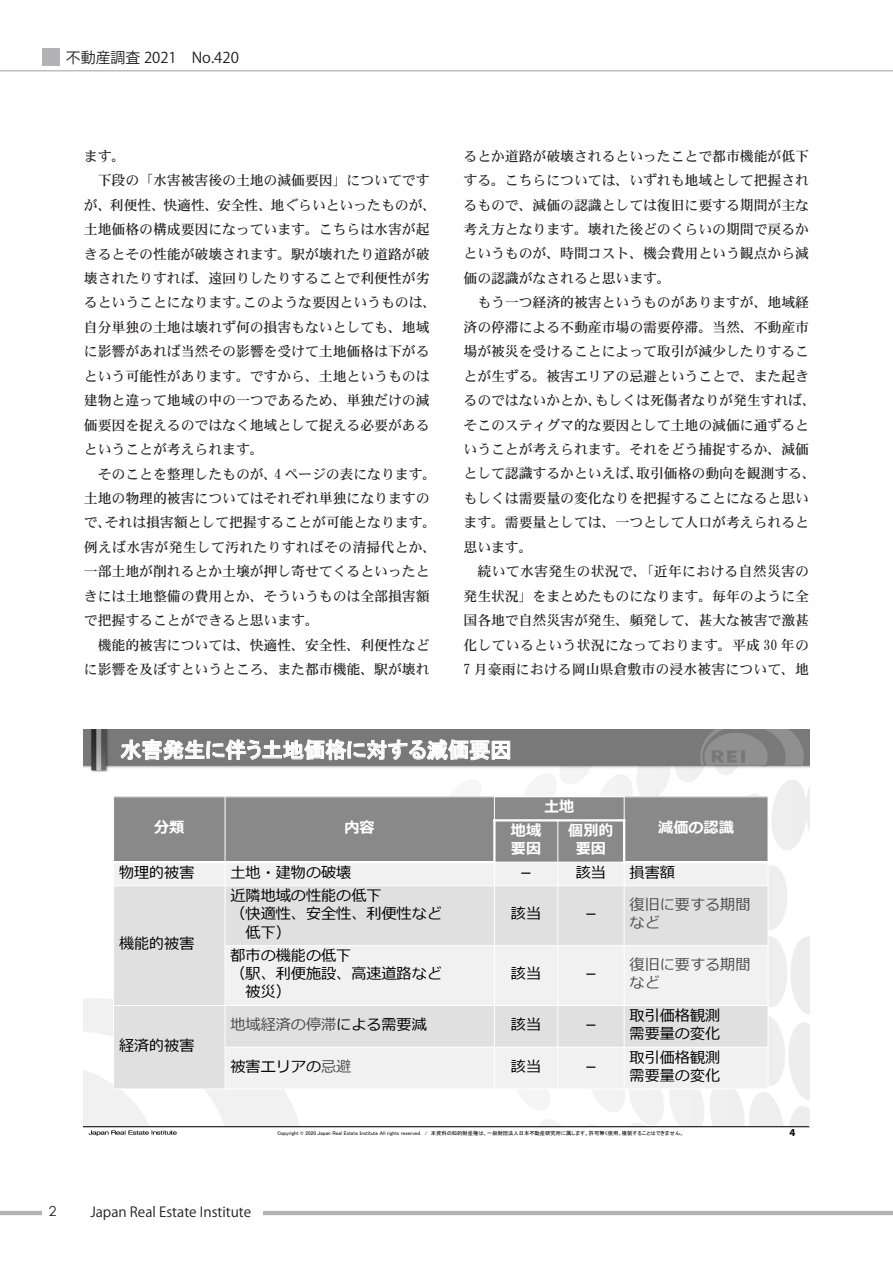
<style>
.page{position:relative;width:893px;height:1263px;background:#fff}
.page>*{position:absolute;margin:0;border:0;box-sizing:border-box;transform-origin:0 0}
.t1{font:21.15px "HGP Gothic E";letter-spacing:.005em;color:#fff}
.t2{font:15.15px/18.1px "Meiryo";color:#000}
.t3{font:15.15px/18.1px "Meiryo";color:#4d4d4d}
.t4{font:700 15.15px/18.1px "Meiryo";color:#fff;text-align:center}
.t5{font:14.85px "Koz Go Pro";color:#231f20}
.t6{font:13.8px/24.5px "DFHS Mincho W5 WIN RKSJ H";color:#231f20}
.t7{font:13.8px "Koz Go Pro";color:#231f20}
.t8{font:13.8px "Century Gothic";color:#231f20}
.t9{font:700 10.65px "Myriad Pro";color:#000}
.t10{font:5.25px "MS P Gothic";color:#000}
.s1{color:#000}
.s2{color:#4d4d4d}
</style>
<div class="page">
<hr style="left:0;top:1211px;width:893px;height:4px;background:#b2b3b7">
<hr style="left:0;top:70px;width:893px;height:1px;background:#b2b3b7">
<div style="left:43px;top:49px;width:17px;height:17px;background:#b2b3b7"></div>
<div style="left:88px;top:1204px;width:174px;height:17px;background:#fff"></div>
<div style="left:43px;top:1204px;width:45px;height:17px;background:#fff"></div>
<img style="left:84px;top:730px;width:725px;height:406px">
<hr style="left:84px;top:1126px;width:725px;height:1px;background:#333">
<svg style="left:121px;top:739px;width:389px;height:21px;background:#a6a6a6"></svg>
<div style="left:114px;top:797px;width:380px;height:65px;background:#898989"></div>
<div style="left:494px;top:797px;width:130px;height:23px;background:#898989"></div>
<div style="left:624px;top:797px;width:144px;height:65px;background:#898989"></div>
<div style="left:494px;top:820px;width:130px;height:42px;background:#898989"></div>
<div style="left:114px;top:862px;width:654px;height:24px;background:#f1f1f1"></div>
<div style="left:114px;top:886px;width:111px;height:119px;background:#e0e0e0"></div>
<div style="left:225px;top:886px;width:543px;height:59px;background:#e0e0e0"></div>
<div style="left:225px;top:945px;width:543px;height:60px;background:#f1f1f1"></div>
<div style="left:114px;top:1005px;width:111px;height:84px;background:#e0e0e0"></div>
<div style="left:225px;top:1005px;width:543px;height:42px;background:#e0e0e0"></div>
<div style="left:225px;top:1047px;width:543px;height:42px;background:#f1f1f1"></div>
<hr style="left:225px;top:796px;width:1px;height:293px;background:#fff">
<svg style="left:494px;top:797px;width:1px;height:22px"></svg>
<hr style="left:493px;top:819px;width:3px;height:44px;background:#fff">
<hr style="left:494px;top:863px;width:1px;height:226px;background:#fff">
<hr style="left:557px;top:819px;width:1px;height:270px;background:#fff">
<svg style="left:624px;top:797px;width:1px;height:22px"></svg>
<hr style="left:623px;top:819px;width:2px;height:44px;background:#fff">
<hr style="left:624px;top:863px;width:1px;height:226px;background:#fff">
<hr style="left:493px;top:819px;width:132px;height:2px;background:#fff">
<hr style="left:113px;top:861px;width:383px;height:2px;background:#fff">
<hr style="left:496px;top:862px;width:127px;height:1px;background:#fff">
<hr style="left:623px;top:861px;width:145px;height:2px;background:#fff">
<hr style="left:113px;top:885px;width:655px;height:1px;background:#fff">
<hr style="left:225px;top:945px;width:543px;height:1px;background:#fff">
<hr style="left:113px;top:1005px;width:655px;height:1px;background:#fff">
<hr style="left:225px;top:1047px;width:543px;height:1px;background:#fff">
<hr style="left:113px;top:796px;width:1px;height:293px;background:#fff">
<hr style="left:768px;top:796px;width:1px;height:293px;background:#fff">
<hr style="left:113px;top:796px;width:655px;height:1px;background:#fff">
<hr style="left:113px;top:1088px;width:655px;height:1px;background:#fff">
<p class="t5" style="left:66px;top:48px;width:174px">不動産調査 2021　No.420</p>
<p class="t6" style="left:84px;top:144px;width:354px">ます。<br>　下段の「水害被害後の土地の減価要因」についてですが、利便性、快適性、安全性、地ぐらいといったものが、土地価格の構成要因になっています。こちらは水害が起きるとその性能が破壊されます。駅が壊れたり道路が破壊されたりすれば、遠回りしたりすることで利便性が劣るということになります。このような要因というものは、自分単独の土地は壊れず何の損害もないとしても、地域に影響があれば当然その影響を受けて土地価格は下がるという可能性があります。ですから、土地というものは建物と違って地域の中の一つであるため、単独だけの減価要因を捉えるのではなく地域として捉える必要があるということが考えられます。<br>　そのことを整理したものが、4 ページの表になります。土地の物理的被害についてはそれぞれ単独になりますので、それは損害額として把握することが可能となります。例えば水害が発生して汚れたりすればその清掃代とか、一部土地が削れるとか土壌が押し寄せてくるといったときには土地整備の費用とか、そういうものは全部損害額で把握することができると思います。<br>　機能的被害については、快適性、安全性、利便性などに影響を及ぼすというところ、また都市機能、駅が壊れ</p>
<p class="t6" style="left:463px;top:143px;width:354px">るとか道路が破壊されるといったことで都市機能が低下する。こちらについては、いずれも地域として把握されるもので、減価の認識としては復旧に要する期間が主な考え方となります。壊れた後どのくらいの期間で戻るかというものが、時間コスト、機会費用という観点から減価の認識がなされると思います。<br>　もう一つ経済的被害というものがありますが、地域経済の停滞による不動産市場の需要停滞。当然、不動産市場が被災を受けることによって取引が減少したりすることが生ずる。被害エリアの忌避ということで、また起きるのではないかとか、もしくは死傷者なりが発生すれば、そこのスティグマ的な要因として土地の減価に通ずるということが考えられます。それをどう捕捉するか、減価として認識するかといえば、取引価格の動向を観測する、もしくは需要量の変化なりを把握することになると思います。需要量としては、一つとして人口が考えられると思います。<br>　続いて水害発生の状況で、「近年における自然災害の発生状況」をまとめたものになります。毎年のように全国各地で自然災害が発生、頻発して、甚大な被害で激甚化しているという状況になっております。平成 30 年の<br>7 月豪雨における岡山県倉敷市の浸水被害について、地</p>
<h1 class="t1" style="left:120px;top:739px;width:393px">水害発生に伴う土地価格に対する減価要因</h1>
<p class="t4" style="left:544px;top:798px;width:32px">⼟地</p>
<p class="t4" style="left:154px;top:819px;width:32px">分類</p>
<p class="t4" style="left:345px;top:819px;width:32px">内容</p>
<p class="t4" style="left:511px;top:822px;width:32px">地域</p>
<p class="t4" style="left:658px;top:819px;width:77px">減価の認識</p>
<p class="t4" style="left:511px;top:840px;width:32px">要因</p>
<p class="t4" style="left:568px;top:822px;width:47px">個別的要因</p>
<p class="t2" style="left:119px;top:864px;width:77px">物理的被害</p>
<p class="t2" style="left:230px;top:864px;width:122px">⼟地・建物の破壊</p>
<p class="t2" style="left:518px;top:864px;width:17px">－</p>
<p class="t2" style="left:576px;top:864px;width:32px">該当</p>
<p class="t2" style="left:630px;top:864px;width:47px">損害額</p>
<p class="t2" style="left:119px;top:935px;width:77px">機能的被害</p>
<p class="t2" style="left:119px;top:1037px;width:77px">経済的被害</p>
<p class="t2" style="left:230px;top:887px;width:153px">近隣地域の性能の低下</p>
<p class="t2" style="left:230px;top:905px;width:213px">（快適性、安全性、利便性など</p>
<p class="t2" style="left:246px;top:924px;width:47px">低下）</p>
<p class="t2" style="left:230px;top:947px;width:122px">都市の機能の低下</p>
<p class="t2" style="left:230px;top:965px;width:213px">（駅、利便施設、⾼速道路など</p>
<p class="t2" style="left:246px;top:983px;width:47px">被災）</p>
<p class="t2" style="left:511px;top:905px;width:32px">該当</p>
<p class="t2" style="left:583px;top:905px;width:17px">－</p>
<p class="t2" style="left:511px;top:965px;width:32px">該当</p>
<p class="t2" style="left:583px;top:965px;width:17px">－</p>
<p class="t3" style="left:230px;top:1016px;width:198px">地域経済の停滞<span class="s1">による需要減</span></p>
<p class="t2" style="left:511px;top:1016px;width:32px">該当</p>
<p class="t2" style="left:583px;top:1016px;width:17px">－</p>
<p class="t2" style="left:230px;top:1058px;width:122px">被害エリアの<span class="s2">忌避</span></p>
<p class="t2" style="left:511px;top:1058px;width:32px">該当</p>
<p class="t2" style="left:583px;top:1058px;width:17px">－</p>
<p class="t3" style="left:630px;top:896px;width:122px">復旧に要する期間など</p>
<p class="t3" style="left:630px;top:956px;width:122px">復旧に要する期間など</p>
<p class="t2" style="left:630px;top:1007px;width:92px">取引価格観測需要量の変化</p>
<p class="t2" style="left:630px;top:1049px;width:92px">取引価格観測需要量の変化</p>
<p class="t10" style="left:277px;top:1130px;width:408px">Copyright © 2020 Japan Real Estate Institute All rights reserved. / 本資料の知的財産権は、一般財団法人日本不動産研究所に属します。許可無く使用、複製することはできません。</p>
<p class="t8" style="left:49px;top:1202px;width:9px">2</p>
<p class="t7" style="left:90px;top:1203px;width:162px">Japan Real Estate Institute</p>
<p class="t9" style="left:789px;top:1125px;width:7px">4</p>
</div>
